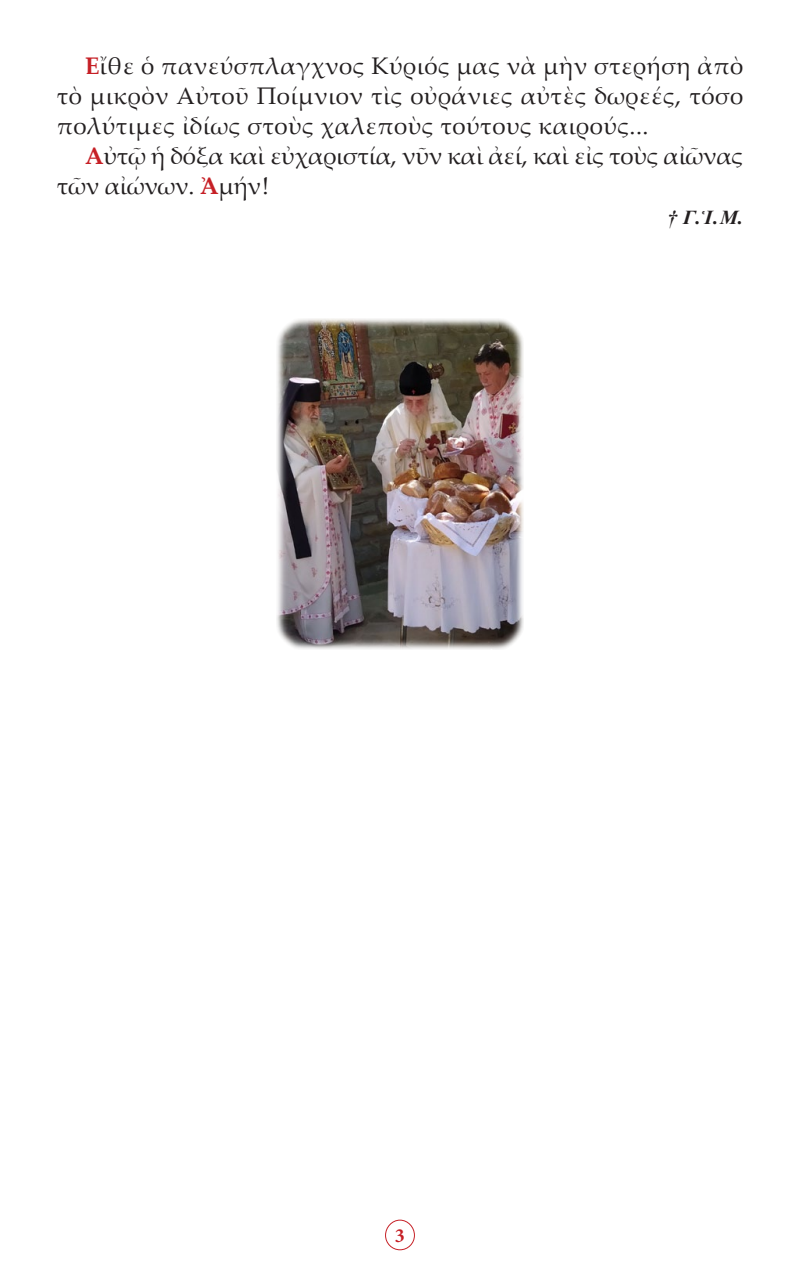
<style>
.page{position:relative;width:800px;height:1270px;background:#fff}
.page>*{position:absolute;margin:0;border:0;box-sizing:border-box;transform-origin:0 0}
.t1{font:24px/30px "Palatino Linotype";letter-spacing:-.01em;color:#231f20;text-align:justify}
.t2{font:20px "CTOS New Times Bold Italic Test 1";color:#231f20}
.t3{font:700 20px "Minion Pro";color:#c62026}
.s1{font-weight:700;color:#c62026}
</style>
<div class="page">
<img style="left:276px;top:319px;width:248px;height:330px">
<div style="left:385px;top:1220px;width:30px;height:30px;border:1px solid #c62026;border-radius:50%"></div>
<p class="t1" style="left:57px;top:50px;width:688px;text-indent:28px"><span class="s1">Ε</span>ἴθε ὁ πανεύσπλαγχνος Κύριός μας νὰ μὴν στερήση ἀπὸ τὸ μικρὸν Αὐτοῦ Ποίμνιον τὶς οὐράνιες αὐτὲς δωρεές, τόσο πολύτιμες ἰδίως στοὺς χαλεποὺς τούτους καιρούς...</p>
<p class="t1" style="left:57px;top:140px;width:688px;text-indent:28px"><span class="s1">Α</span>ὐτῷ ἡ δόξα καὶ εὐχαριστία, νῦν καὶ ἀεί, καὶ εἰς τοὺς αἰῶνας τῶν αἰώνων. <span class="s1">Ἀ</span>μήν!</p>
<p class="t2" style="left:667px;top:206px;width:77px">† Γ.Ἱ.Μ.</p>
<p class="t3" style="left:395px;top:1221px;width:11px">3</p>
</div>
